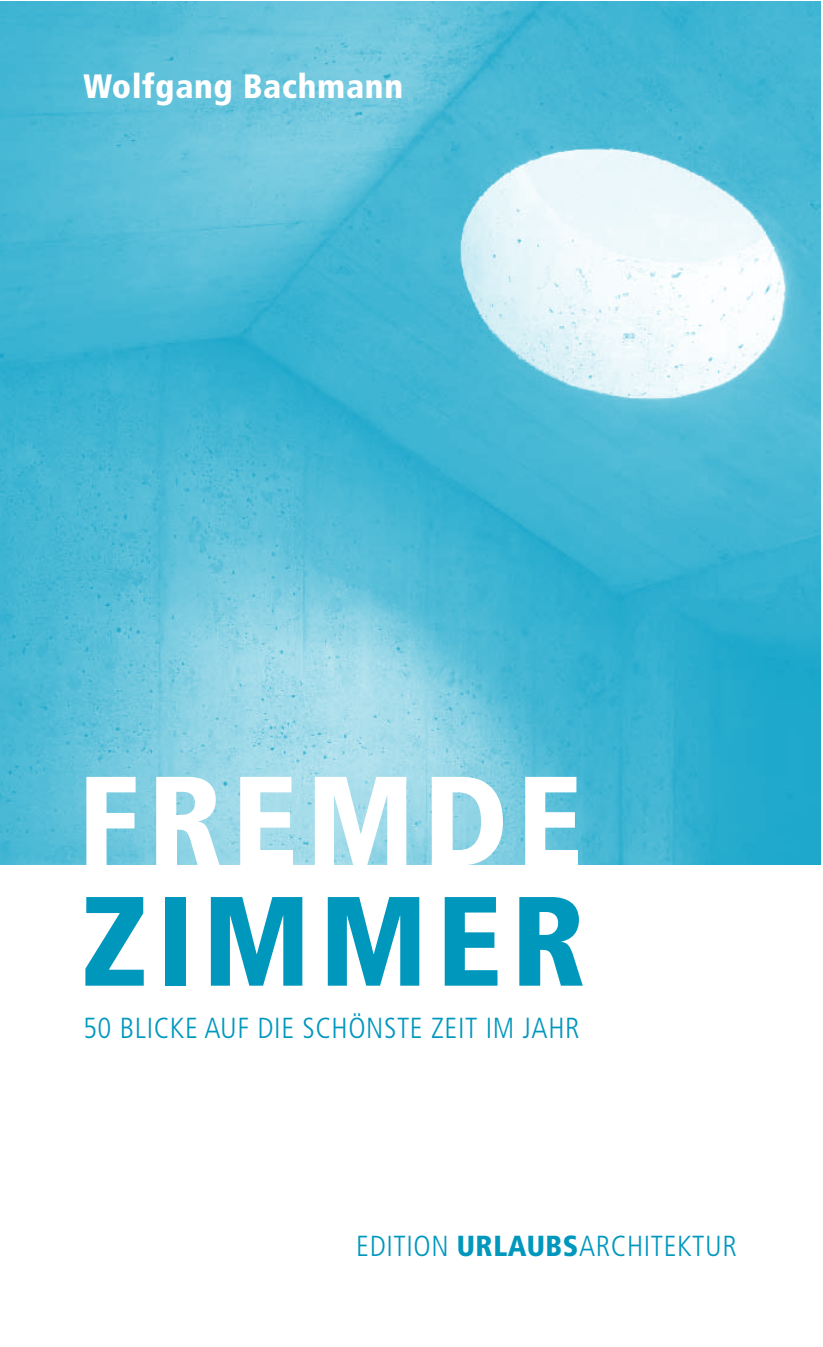
<style>
.page{position:relative;width:823px;height:1347px;background:#fff}
.page>*{position:absolute;margin:0;border:0;box-sizing:border-box;transform-origin:0 0}
.t1{font:900 condensed 127px "Frutiger";letter-spacing:.07em;color:#0097bd}
.t2{font:900 condensed 127px "Frutiger";letter-spacing:.07em;color:#fff}
.t3{font:900 condensed 33.75px "Frutiger";letter-spacing:.02em;color:#fff}
.t4{font:300 condensed 29px "Frutiger";letter-spacing:.02em;color:#0097bd}
.s1{font-weight:900}
</style>
<div class="page">
<img style="left:0;top:1px;width:820px;height:864px">
<p class="t3" style="left:83px;top:66px;width:321px">Wolfgang Bachmann</p>
<h1 class="t2" style="left:78px;top:745px;width:506px">FREMDE</h1>
<h1 class="t1" style="left:81px;top:865px;width:506px">ZIMMER</h1>
<p class="t4" style="left:83px;top:1011px;width:498px">50 BLICKE AUF DIE SCHÖNSTE ZEIT IM JAHR</p>
<p class="t4" style="left:356px;top:1230px;width:382px">EDITION <span class="s1">URLAUBS</span>ARCHITEKTUR</p>
</div>
